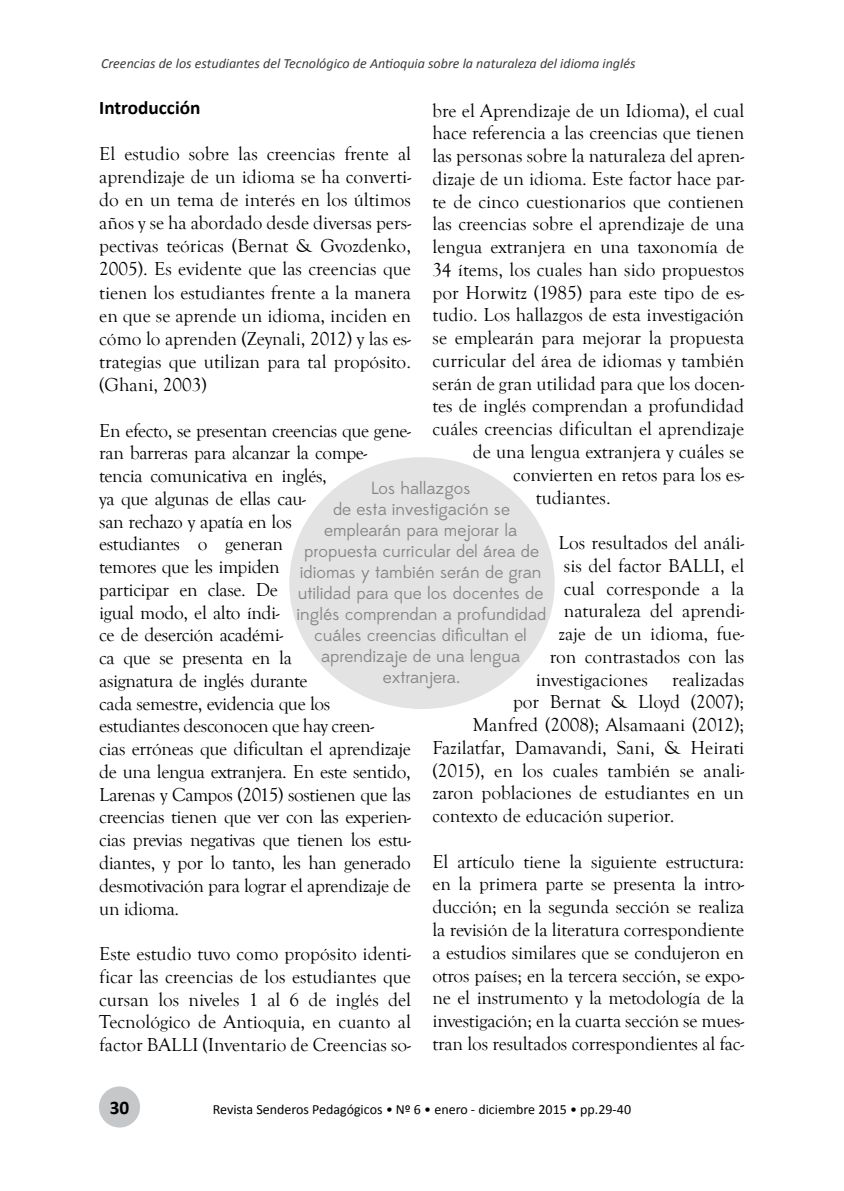
<style>
.page{position:relative;width:844px;height:1191px;background:#fff}
.page>*{position:absolute;margin:0;border:0;box-sizing:border-box;transform-origin:0 0}
.t1{font:19.25px/22.8px "Goudy Old Style T";color:#000;text-align:justify}
.t2{font:19.25px/22.8px "Goudy Old Style T";letter-spacing:-.02em;color:#000}
.t3{font:700 19.25px "Calibri";color:#000}
.t4{font:17.5px/21px "Edmondsans";color:#848587;text-align:center}
.t5{font:italic 14px "Calibri";color:#3b3a3d}
.t6{font:14px "Calibri";color:#000}
.s1{font-style:italic}
</style>
<div class="page">
<div style="left:99px;top:1086px;width:41px;height:41px;background:#c6c7c8;border-radius:50%"></div>
<div style="left:289px;top:457px;width:265px;height:252px;background:#e3e3e4;border-radius:50%"></div>
<p class="t5" style="left:101px;top:54px;width:535px">Creencias de los estudiantes del Tecnológico de Antioquia sobre la naturaleza del idioma inglés</p>
<p class="t3" style="left:99px;top:95px;width:103px">Introducción</p>
<p class="t1" style="left:99px;top:142px;width:313px">El estudio sobre las creencias frente al aprendizaje de un idioma se ha converti&shy;do en un tema de interés en los últimos años y se ha abordado desde diversas pers&shy;pectivas teóricas (Bernat &amp; Gvozdenko, 2005). Es evidente que las creencias que tienen los estudiantes frente a la manera en que se aprende un idioma, inciden en cómo lo aprenden (Zeynali, 2012) y las es&shy;trategias que utilizan para tal propósito. (Ghani, 2003)</p>
<p class="t2" style="left:99px;top:419px;width:313px">En efecto, se presentan creencias que gene&shy;ran barreras para alcanzar la compe&shy;tencia comunicativa en inglés,<br>ya que algunas de ellas cau-<br>san rechazo y apatía en los<br>estudiantes o generan<br>temores que les impiden<br>participar en clase. De<br>igual modo, el alto índi-<br>ce de deserción académi-<br>ca que se presenta en la<br>asignatura de inglés durante<br>cada semestre, evidencia que los estudiantes desconocen que hay creen-<br>cias erróneas que dificultan el aprendizaje de una lengua extranjera. En este sentido,<br>Larenas y Campos (2015) sostienen que las creencias tienen que ver con las experien&shy;cias previas negativas que tienen los estu&shy;diantes, y por lo tanto, les han generado desmotivación para lograr el aprendizaje de un idioma.</p>
<p class="t1" style="left:99px;top:942px;width:313px">Este estudio tuvo como propósito identi&shy;ficar las creencias de los estudiantes que cursan los niveles 1 al 6 de inglés del Tecnológico de Antioquia, en cuanto al factor BALLI (Inventario de Creencias so-</p>
<p class="t1" style="left:432px;top:99px;width:313px">bre el Aprendizaje de un Idioma), el cual</p>
<p class="t1" style="left:432px;top:122px;width:313px">hace referencia a las creencias que tienen</p>
<p class="t1" style="left:432px;top:145px;width:313px">las personas sobre la naturaleza del apren-</p>
<p class="t1" style="left:432px;top:168px;width:313px">dizaje de un idioma. Este factor hace par-</p>
<p class="t1" style="left:432px;top:190px;width:313px">te de cinco cuestionarios que contienen</p>
<p class="t1" style="left:432px;top:213px;width:313px">las creencias sobre el aprendizaje de una</p>
<p class="t1" style="left:432px;top:236px;width:313px">lengua extranjera en una taxonomía de</p>
<p class="t1" style="left:432px;top:259px;width:313px">34 ítems, los cuales han sido propuestos</p>
<p class="t1" style="left:432px;top:281px;width:313px">por Horwitz (1985) para este tipo de es-</p>
<p class="t1" style="left:432px;top:304px;width:313px">tudio. Los hallazgos de esta investigación</p>
<p class="t1" style="left:432px;top:327px;width:313px">se emplearán para mejorar la propuesta</p>
<p class="t1" style="left:432px;top:350px;width:313px">curricular del área de idiomas y también</p>
<p class="t1" style="left:432px;top:372px;width:313px">serán de gran utilidad para que los docen-</p>
<p class="t1" style="left:432px;top:395px;width:313px">tes de inglés comprendan a profundidad</p>
<p class="t1" style="left:432px;top:418px;width:313px">cuáles creencias dificultan el aprendizaje</p>
<p class="t1" style="left:472px;top:441px;width:273px">de una lengua extranjera y cuáles se</p>
<p class="t1" style="left:513px;top:463px;width:232px">convierten en retos para los es-</p>
<p class="t1" style="left:535px;top:486px;width:76px">tudiantes.</p>
<p class="t1" style="left:558px;top:532px;width:187px">Los resultados del análi-</p>
<p class="t1" style="left:563px;top:554px;width:182px">sis del factor BALLI, el</p>
<p class="t1" style="left:563px;top:577px;width:182px">cual corresponde a la</p>
<p class="t1" style="left:563px;top:600px;width:182px">naturaleza del aprendi-</p>
<p class="t1" style="left:558px;top:623px;width:187px">zaje de un idioma, fue-</p>
<p class="t1" style="left:549px;top:645px;width:196px">ron contrastados con las</p>
<p class="t1" style="left:535px;top:668px;width:114px">investigaciones</p>
<p class="t1" style="left:672px;top:668px;width:73px">realizadas</p>
<p class="t1" style="left:513px;top:691px;width:232px">por Bernat &amp; Lloyd (2007);</p>
<p class="t1" style="left:472px;top:714px;width:273px">Manfred (2008); Alsamaani (2012);</p>
<p class="t1" style="left:432px;top:736px;width:313px">Fazilatfar, Damavandi, Sani, &amp; Heirati</p>
<p class="t1" style="left:432px;top:759px;width:313px">(2015), en los cuales también se anali-</p>
<p class="t1" style="left:432px;top:782px;width:313px">zaron poblaciones de estudiantes en un</p>
<p class="t1" style="left:432px;top:805px;width:243px">contexto de educación superior.</p>
<p class="t1" style="left:432px;top:850px;width:313px">El artículo tiene la siguiente estructura: en la primera parte se presenta la intro&shy;ducción; en la segunda sección se realiza la revisión de la literatura correspondiente a estudios similares que se condujeron en otros países; en la tercera sección, se expo&shy;ne el instrumento y la metodología de la investigación; en la cuarta sección se mues&shy;tran los resultados correspondientes al fac-</p>
<p class="t4" style="left:296px;top:478px;width:251px">Los hallazgos<br>de esta investigación se emplearán para mejorar la propuesta curricular del área de idiomas y también serán de gran utilidad para que los docentes de inglés comprendan a profundidad cuáles creencias dificultan el aprendizaje de una lengua extranjera.</p>
<p class="t3" style="left:110px;top:1095px;width:21px">30</p>
<p class="t6" style="left:213px;top:1100px;width:419px">Revista Senderos Pedagógicos <span class="s1">•</span> Nº 6 • enero - diciembre 2015 • pp.29-40</p>
</div>
